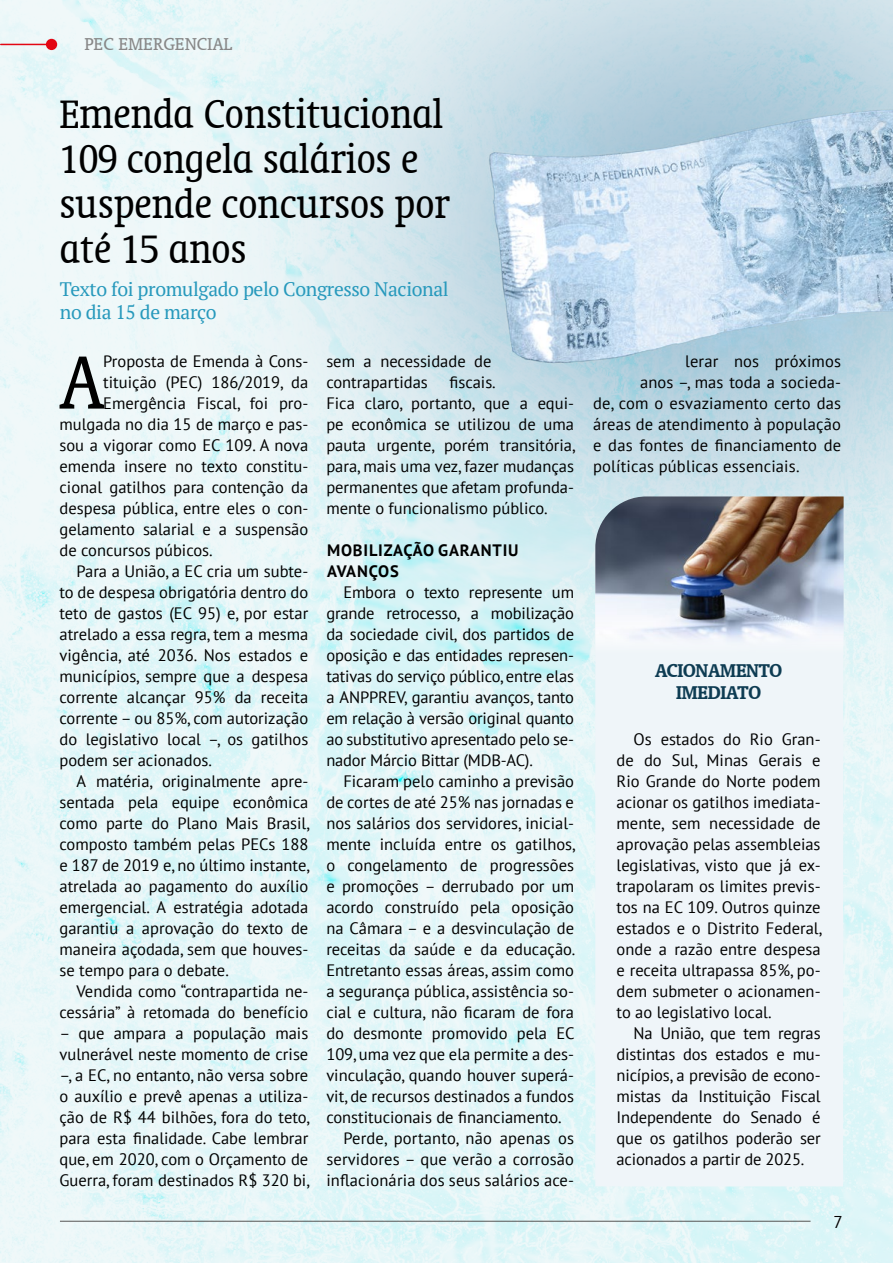
<style>
.page{position:relative;width:893px;height:1263px;background:#fff}
.page>*{position:absolute;margin:0;border:0;box-sizing:border-box;transform-origin:0 0}
.Capitular{font:condensed 85.8px "Oranda BT";color:#000}
.Titulo{font:condensed 45px/45px "Oranda BT";color:#000}
.Box_titulo{font:700 21px/22.5px "Oranda BT";letter-spacing:-.01em;color:#0e3c53;text-align:center}
.Sutia{font:19.5px/23.4px "PT Serif";letter-spacing:-.02em;color:#2799bc}
.editoria{font:19.5px "Oranda BT";color:#878787}
.t1{font:17.1px "PT Sans";color:#000}
.Paragrafo{font:16.5px/21px "PT Sans";color:#000;text-align:justify}
.Capitular-2{font:16.5px "PT Sans";color:#000}
.intertitulo{font:700 16.5px/21px "PT Sans";letter-spacing:.05em;color:#000}
</style>
<div class="page">
<img style="left:0;top:0;width:893px;height:1263px">
<img style="left:126px;top:0;width:767px;height:766px">
<hr style="left:60px;top:1221px;width:751px;height:1px;background:#575756">
<hr style="left:1px;top:44px;width:51px;height:1px;background:#e30613">
<div style="left:46px;top:39px;width:11px;height:11px;background:#e30613;border-radius:50%"></div>
<div style="left:595px;top:659px;width:248px;height:527px;background:#eff5f9"></div>
<img style="left:595px;top:496px;width:249px;height:163px">
<p class="editoria" style="left:84px;top:33px;width:149px">PEC EMERGENCIAL</p>
<p class="Titulo" style="left:60px;top:91px;width:391px">Emenda Constitucional<br>109 congela salários e suspende concursos por até 15 anos</p>
<p class="Sutia" style="left:60px;top:277px;width:390px">Texto foi promulgado pelo Congresso Nacional no dia 15 de março</p>
<p class="Capitular" style="left:59px;top:333px;width:46px">A</p>
<p class="Capitular-2" style="left:103px;top:350px;width:207px">Proposta de Emenda à Cons-</p>
<p class="Capitular-2" style="left:103px;top:371px;width:207px">tituição (PEC) 186/2019, da</p>
<p class="Capitular-2" style="left:103px;top:392px;width:207px">Emergência Fiscal, foi pro-</p>
<p class="Capitular-2" style="left:60px;top:413px;width:250px">mulgada no dia 15 de março e pas-</p>
<p class="Capitular-2" style="left:60px;top:434px;width:250px">sou a vigorar como EC 109. A nova</p>
<p class="Capitular-2" style="left:60px;top:455px;width:250px">emenda insere no texto constitu-</p>
<p class="Capitular-2" style="left:60px;top:476px;width:250px">cional gatilhos para contenção da</p>
<p class="Capitular-2" style="left:60px;top:497px;width:250px">despesa pública, entre eles o con-</p>
<p class="Capitular-2" style="left:60px;top:518px;width:250px">gelamento salarial e a suspensão</p>
<p class="Capitular-2" style="left:60px;top:539px;width:155px">de concursos púbicos.</p>
<p class="Paragrafo" style="left:60px;top:560px;width:250px;text-indent:17px">Para a União, a EC cria um subte&shy;to de despesa obrigatória dentro do teto de gastos (EC 95) e, por estar atrelado a essa regra, tem a mesma vigência, até 2036. Nos estados e municípios, sempre que a despesa corrente alcançar 95% da receita corrente – ou 85%, com autorização do legislativo local –, os gatilhos podem ser acionados.</p>
<p class="Paragrafo" style="left:60px;top:770px;width:252px;text-indent:17px">A matéria, originalmente apre&shy;sentada pela equipe econômica como parte do Plano Mais Brasil, composto também pelas PECs 188 e 187 de 2019 e, no último instante, atrelada ao pagamento do auxílio emergencial. A estratégia adotada garantiu a aprovação do texto de maneira açodada, sem que houves&shy;se tempo para o debate.</p>
<p class="Paragrafo" style="left:60px;top:980px;width:250px;text-align:right">Vendida como “contrapartida ne&shy;cessária” à retomada do benefício</p>
<p class="Paragrafo" style="left:60px;top:1022px;width:252px">– que ampara a população mais vulnerável neste momento de crise –, a EC, no entanto, não versa sobre o auxílio e prevê apenas a utiliza&shy;ção de R$ 44 bilhões, fora do teto, para esta finalidade. Cabe lembrar que, em 2020, com o Orçamento de Guerra, foram destinados R$ 320 bi,</p>
<p class="Paragrafo" style="left:326px;top:350px;width:167px">sem a necessidade de contrapartidas</p>
<p class="Paragrafo" style="left:326px;top:371px;width:250px;text-align:left;text-indent:123px">fiscais.<br>Fica claro, portanto, que a equi&shy;pe econômica se utilizou de uma pauta urgente, porém transitória, para, mais uma vez, fazer mudanças permanentes que afetam profunda&shy;mente o funcionalismo público.</p>
<p class="intertitulo" style="left:327px;top:539px;width:193px">MOBILIZAÇÃO GARANTIU<br>AVANÇOS</p>
<p class="Paragrafo" style="left:326px;top:581px;width:249px;text-indent:17px">Embora o texto represente um grande retrocesso, a mobilização da sociedade civil, dos partidos de oposição e das entidades represen&shy;tativas do serviço público, entre elas a ANPPREV, garantiu avanços, tanto em relação à versão original quanto ao substitutivo apresentado pelo se&shy;nador Márcio Bittar (MDB-AC).</p>
<p class="Paragrafo" style="left:326px;top:770px;width:251px;text-indent:17px">Ficaram pelo caminho a previsão de cortes de até 25% nas jornadas e nos salários dos servidores, inicial&shy;mente incluída entre os gatilhos, o congelamento de progressões e promoções – derrubado por um acordo construído pela oposição na Câmara – e a desvinculação de receitas da saúde e da educação.<br>Entretanto essas áreas, assim como a segurança pública, assistência so&shy;cial e cultura, não ficaram de fora do desmonte promovido pela EC 109, uma vez que ela permite a des&shy;vinculação, quando houver superá&shy;vit, de recursos destinados a fundos constitucionais de financiamento.</p>
<p class="Paragrafo" style="left:326px;top:1127px;width:249px;text-indent:17px">Perde, portanto, não apenas os servidores – que verão a corrosão inflacionária dos seus salários ace-</p>
<p class="Paragrafo" style="left:685px;top:350px;width:158px">lerar nos próximos</p>
<p class="Paragrafo" style="left:640px;top:371px;width:203px">anos –, mas toda a socieda-</p>
<p class="Paragrafo" style="left:593px;top:392px;width:249px">de, com o esvaziamento certo das</p>
<p class="Paragrafo" style="left:593px;top:413px;width:249px">áreas de atendimento à população</p>
<p class="Paragrafo" style="left:593px;top:434px;width:249px">e das fontes de financiamento de</p>
<p class="Paragrafo" style="left:593px;top:455px;width:208px">políticas públicas essenciais.</p>
<p class="Box_titulo" style="left:655px;top:658px;width:129px">ACIONAMENTO<br>IMEDIATO</p>
<p class="Paragrafo" style="left:617px;top:728px;width:207px;text-indent:17px">Os estados do Rio Gran&shy;de do Sul, Minas Gerais e Rio Grande do Norte podem acionar os gatilhos imediata&shy;mente, sem necessidade de aprovação pelas assembleias legislativas, visto que já ex&shy;trapolaram os limites previs&shy;tos na EC 109. Outros quinze estados e o Distrito Federal, onde a razão entre despesa e receita ultrapassa 85%, po&shy;dem submeter o acionamen&shy;to ao legislativo local.</p>
<p class="Paragrafo" style="left:617px;top:1022px;width:206px;text-indent:17px">Na União, que tem regras distintas dos estados e mu&shy;nicípios, a previsão de econo&shy;mistas da Instituição Fiscal Independente do Senado é que os gatilhos poderão ser acionados a partir de 2025.</p>
<p class="t1" style="left:833px;top:1211px;width:11px">7</p>
</div>
